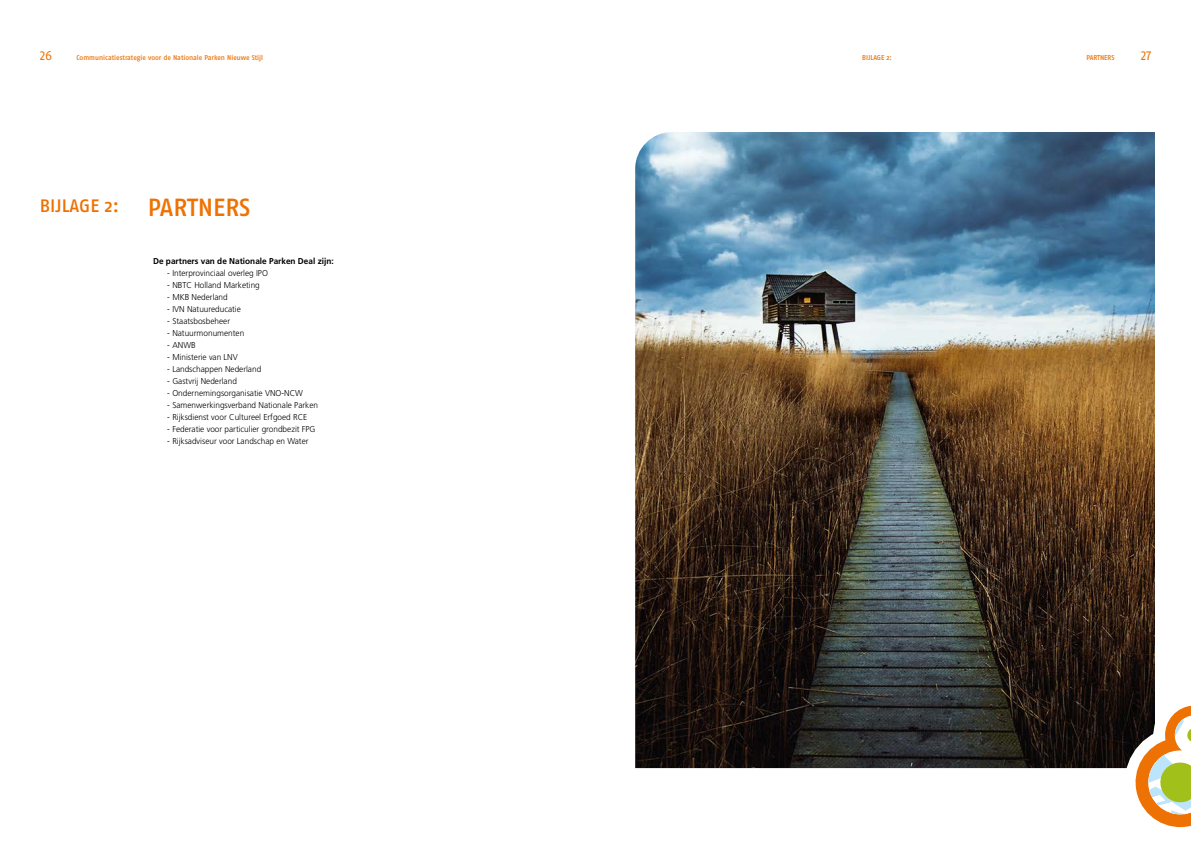
<style>
.page{position:relative;width:1191px;height:842px;background:#fff}
.page>*{position:absolute;margin:0;border:0;box-sizing:border-box;transform-origin:0 0}
.t1{font:18px "Fago No Med";color:#ee7203}
.t2{font:13px "Fago No Regular LF";color:#ee7203}
.t3{font:300 8.5px "Frutiger";color:#000}
.t4{font:700 8.5px "Frutiger";color:#000}
.t5{font:7px "Fago No Med";letter-spacing:-.005em;color:#ee7203}
.s1{font-size:24.8px}
</style>
<div class="page">
<img style="left:635px;top:132px;width:520px;height:636px">
<svg style="left:1096px;top:667px;width:95px;height:161px"></svg>
<h2 class="t2" style="left:40px;top:48px;width:14px">26</h2>
<p class="t5" style="left:77px;top:54px;width:188px">Communicatiestrategie voor de Nationale Parken Nieuwe Stijl</p>
<p class="t5" style="left:862px;top:54px;width:31px">BIJLAGE 2:</p>
<p class="t5" style="left:1086px;top:54px;width:30px">PARTNERS</p>
<h2 class="t2" style="left:1140px;top:48px;width:12px">27</h2>
<h1 class="t1" style="left:40px;top:195px;width:212px">BIJLAGE 2: <span class="s1">PARTNERS</span></h1>
<p class="t4" style="left:153px;top:256px;width:182px">De partners van de Nationale Parken Deal zijn:</p>
<p class="t3" style="left:167px;top:268px;width:102px">- Interprovinciaal overleg IPO</p>
<p class="t3" style="left:167px;top:280px;width:94px">- NBTC Holland Marketing</p>
<p class="t3" style="left:167px;top:292px;width:62px">- MKB Nederland</p>
<p class="t3" style="left:167px;top:304px;width:75px">- IVN Natuureducatie</p>
<p class="t3" style="left:167px;top:316px;width:64px">- Staatsbosbeheer</p>
<p class="t3" style="left:167px;top:328px;width:78px">- Natuurmonumenten</p>
<p class="t3" style="left:167px;top:340px;width:30px">- ANWB</p>
<p class="t3" style="left:167px;top:352px;width:72px">- Ministerie van LNV</p>
<p class="t3" style="left:167px;top:364px;width:95px">- Landschappen Nederland</p>
<p class="t3" style="left:167px;top:376px;width:71px">- Gastvrij Nederland</p>
<p class="t3" style="left:167px;top:388px;width:137px">- Ondernemingsorganisatie VNO-NCW</p>
<p class="t3" style="left:167px;top:400px;width:152px">- Samenwerkingsverband Nationale Parken</p>
<p class="t3" style="left:167px;top:412px;width:142px">- Rijksdienst voor Cultureel Erfgoed RCE</p>
<p class="t3" style="left:167px;top:424px;width:150px">- Federatie voor particulier grondbezit FPG</p>
<p class="t3" style="left:167px;top:436px;width:143px">- Rijksadviseur voor Landschap en Water</p>
</div>
